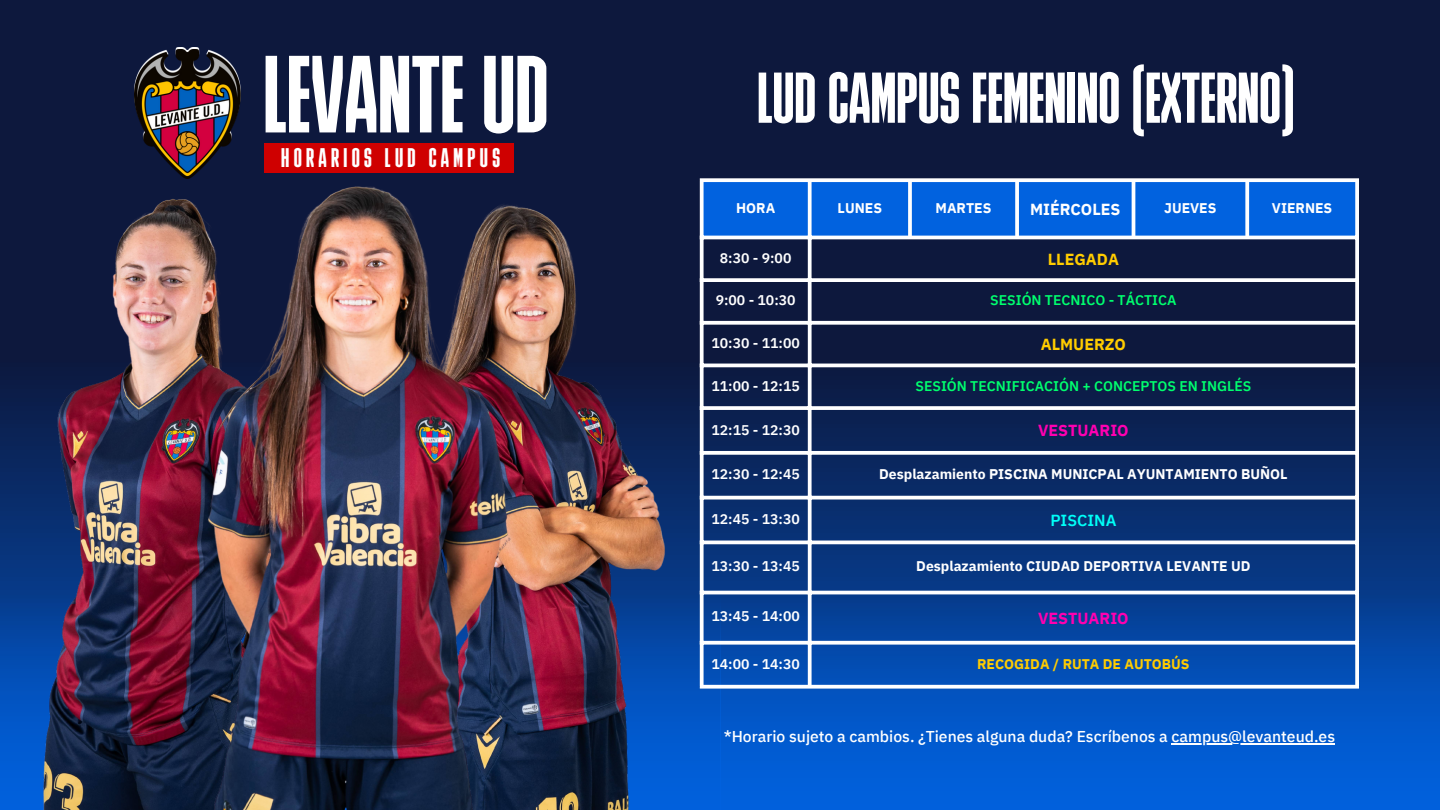
<style>
.page{position:relative;width:1440px;height:810px;background:#0d183d}
.page>*{position:absolute;margin:0;border:0;box-sizing:border-box;transform-origin:0 0}
.t1{font:109.5px "Bulevar";color:#fff}
.t2{font:71.7px "Bulevar";color:#fff}
.t3{font:26.9px "Bulevar";letter-spacing:.16em;color:#fff}
.t4{font:700 16px "IBM Plex Sans Hebrew";color:#ff00b0}
.t5{font:700 16px "IBM Plex Sans Hebrew";color:#fc0}
.t6{font:700 16px "IBM Plex Sans Hebrew";color:#fff}
.t7{font:600 16px "IBM Plex Sans Hebrew";color:#00fff7}
.t8{font:500 15.7px "IBM Plex Sans Thai Looped";color:#fff}
.t9{font:700 14px "IBM Plex Sans Hebrew";color:#fff}
.t10{font:600 14px "IBM Plex Sans Hebrew";color:#fff}
.t11{font:600 14px "IBM Plex Sans Hebrew";color:#00ff6e}
.t12{font:700 14px "IBM Plex Sans Hebrew";color:#fc0}
</style>
<div class="page">
<svg style="left:787px;top:362px;width:653px;height:233px"></svg>
<img style="left:134px;top:50px;width:107px;height:98px">
<div style="left:265px;top:143px;width:249px;height:29px;background:#cf0000"></div>
<div style="left:720px;top:595px;width:720px;height:215px;background:linear-gradient(to bottom,#053f94,#0065e6)"></div>
<div style="left:704px;top:182px;width:651px;height:54px;background:#0162df"></div>
<svg style="left:808px;top:182px;width:4px;height:503px;background:#e4e9f0"></svg>
<svg style="left:908px;top:182px;width:4px;height:54px"></svg>
<svg style="left:1015px;top:182px;width:4px;height:54px"></svg>
<hr style="left:1132px;top:182px;width:3px;height:54px;background:#fff">
<svg style="left:1245px;top:182px;width:4px;height:54px"></svg>
<svg style="left:1355px;top:182px;width:4px;height:503px;background:#eff2f6"></svg>
<svg style="left:700px;top:178px;width:659px;height:4px;background:#ecedef"></svg>
<hr style="left:700px;top:236px;width:659px;height:3px;background:#fff">
<svg style="left:787px;top:278px;width:572px;height:4px;background:#f0f0f3"></svg>
<svg style="left:787px;top:321px;width:572px;height:4px;background:#eaebee"></svg>
<hr style="left:700px;top:364px;width:659px;height:3px;background:#fff">
<svg style="left:787px;top:406px;width:572px;height:4px;background:#f0f1f3"></svg>
<svg style="left:787px;top:451px;width:572px;height:4px;background:#eef0f3"></svg>
<svg style="left:787px;top:496px;width:572px;height:4px;background:#e0e5ec"></svg>
<hr style="left:700px;top:541px;width:659px;height:3px;background:#fff">
<hr style="left:700px;top:591px;width:659px;height:3px;background:#fff">
<svg style="left:787px;top:641px;width:572px;height:4px;background:#e5ecf6"></svg>
<svg style="left:787px;top:685px;width:572px;height:4px;background:#e4edf8"></svg>
<img style="left:610px;top:184px;width:177px;height:626px">
<img style="left:0;top:381px;width:106px;height:429px">
<img style="left:106px;top:148px;width:504px;height:662px">
<hr style="left:1172px;top:743px;width:163px;height:2px;background:#fff">
<h1 class="t1" style="left:263px;top:50px;width:287px">LEVANTE UD</h1>
<h3 class="t3" style="left:281px;top:147px;width:220px">HORARIOS LUD CAMPUS</h3>
<h2 class="t2" style="left:757px;top:69px;width:539px">LUD CAMPUS FEMENINO (EXTERNO)</h2>
<p class="t9" style="left:736px;top:198px;width:41px">HORA</p>
<p class="t9" style="left:838px;top:198px;width:46px">LUNES</p>
<p class="t9" style="left:936px;top:198px;width:57px">MARTES</p>
<p class="t6" style="left:1030px;top:199px;width:92px">MIÉRCOLES</p>
<p class="t9" style="left:1164px;top:198px;width:54px">JUEVES</p>
<p class="t9" style="left:1272px;top:198px;width:62px">VIERNES</p>
<p class="t10" style="left:720px;top:248px;width:73px">8:30 - 9:00</p>
<p class="t5" style="left:1048px;top:248px;width:73px">LLEGADA</p>
<p class="t10" style="left:716px;top:291px;width:81px">9:00 - 10:30</p>
<p class="t11" style="left:990px;top:291px;width:188px">SESIÓN TECNICO - TÁCTICA</p>
<p class="t10" style="left:712px;top:334px;width:90px">10:30 - 11:00</p>
<p class="t5" style="left:1041px;top:334px;width:87px">ALMUERZO</p>
<p class="t10" style="left:712px;top:376px;width:90px">11:00 - 12:15</p>
<p class="t11" style="left:916px;top:376px;width:337px">SESIÓN TECNIFICACIÓN + CONCEPTOS EN INGLÉS</p>
<p class="t10" style="left:712px;top:420px;width:90px">12:15 - 12:30</p>
<p class="t4" style="left:1038px;top:420px;width:92px">VESTUARIO</p>
<p class="t10" style="left:712px;top:465px;width:90px">12:30 - 12:45</p>
<p class="t9" style="left:879px;top:465px;width:410px">Desplazamiento PISCINA MUNICPAL AYUNTAMIENTO BUÑOL</p>
<p class="t10" style="left:712px;top:510px;width:90px">12:45 - 13:30</p>
<p class="t7" style="left:1050px;top:509px;width:68px">PISCINA</p>
<p class="t10" style="left:712px;top:557px;width:90px">13:30 - 13:45</p>
<p class="t9" style="left:916px;top:557px;width:336px">Desplazamiento CIUDAD DEPORTIVA LEVANTE UD</p>
<p class="t10" style="left:712px;top:607px;width:90px">13:45 - 14:00</p>
<p class="t4" style="left:1038px;top:607px;width:92px">VESTUARIO</p>
<p class="t10" style="left:712px;top:654px;width:90px">14:00 - 14:30</p>
<p class="t12" style="left:977px;top:654px;width:214px">RECOGIDA / RUTA DE AUTOBÚS</p>
<p class="t8" style="left:724px;top:727px;width:613px">*Horario sujeto a cambios. ¿Tienes alguna duda? Escríbenos a campus@levanteud.es</p>
</div>
